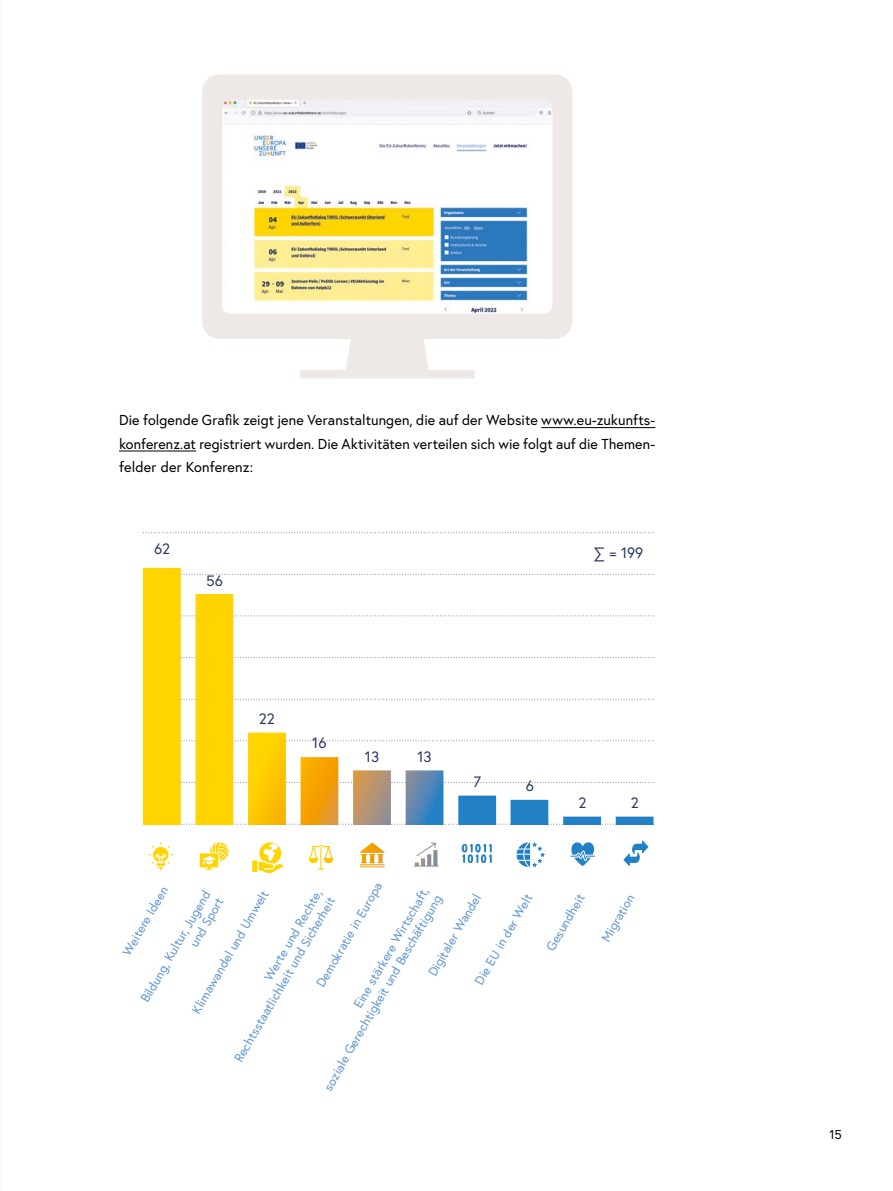
<style>
.page{position:relative;width:893px;height:1191px;background:#fff}
.page>*{position:absolute;margin:0;border:0;box-sizing:border-box;transform-origin:0 0}
.t1{font:15px "Europa Austria";color:#283763}
.p_Abstand_danach{font:14.4px/23.4px "Europa Austria";letter-spacing:.005em;color:#000;text-align:justify}
.t2{font:12.75px/15px "Europa Austria";color:#6298d1;text-align:right}
.t3{font:12.75px "Europa Austria";color:#000}
</style>
<div class="page">
<hr style="left:541px;top:427px;width:114px;height:1px;background:#000">
<hr style="left:119px;top:451px;width:77px;height:1px;background:#000">
<svg style="left:143px;top:532px;width:511px;height:1px"></svg>
<svg style="left:143px;top:568px;width:511px;height:257px"></svg>
<svg style="left:160px;top:840px;width:488px;height:23px"></svg>
<svg style="left:202px;top:74px;width:370px;height:304px"></svg>
<p class="p_Abstand_danach" style="left:119px;top:408px;width:538px">Die folgende Grafik zeigt jene Veranstaltungen, die auf der Website www.eu-zukunfts&shy;konferenz.at registriert wurden. Die Aktivitäten verteilen sich wie folgt auf die Themen&shy;felder der Konferenz:</p>
<p class="t1" style="left:154px;top:539px;width:18px">62</p>
<p class="t1" style="left:206px;top:571px;width:18px">56</p>
<p class="t1" style="left:594px;top:543px;width:51px">∑ = 199</p>
<p class="t1" style="left:259px;top:709px;width:17px">22</p>
<p class="t1" style="left:312px;top:733px;width:16px">16</p>
<p class="t1" style="left:365px;top:747px;width:16px">13</p>
<p class="t1" style="left:417px;top:747px;width:16px">13</p>
<p class="t1" style="left:473px;top:772px;width:9px">7</p>
<p class="t1" style="left:526px;top:776px;width:10px">6</p>
<p class="t1" style="left:578px;top:793px;width:9px">2</p>
<p class="t1" style="left:631px;top:793px;width:9px">2</p>
<p class="t2" style="left:189px;top:1008px;width:141px;rotate:-60deg">Klimawandel und Umwelt</p>
<p class="t2" style="left:313px;top:982px;width:120px;rotate:-60deg">Demokratie in Europa</p>
<p class="t2" style="left:119px;top:950px;width:79px;rotate:-60deg">Weitere Ideen</p>
<p class="t2" style="left:307px;top:1078px;width:225px;rotate:-60deg">Eine stärkere Wirtschaft,<br>soziale G erechtigkeit und Beschäftigung</p>
<p class="t2" style="left:137px;top:997px;width:128px;rotate:-60deg">Bildung, Kultur, Jugend und Sport</p>
<p class="t2" style="left:218px;top:1049px;width:190px;rotate:-60deg">Werte und Rechte,<br>Rechtsstaatlichkeit und Sicherheit</p>
<p class="t2" style="left:425px;top:971px;width:94px;rotate:-60deg">Digitaler Wandel</p>
<p class="t2" style="left:471px;top:979px;width:104px;rotate:-60deg">Die EU in der Welt</p>
<p class="t2" style="left:543px;top:946px;width:65px;rotate:-60deg">G esundheit</p>
<p class="t2" style="left:598px;top:936px;width:54px;rotate:-60deg">M igration</p>
<p class="t3" style="left:829px;top:1126px;width:14px">15</p>
</div>
